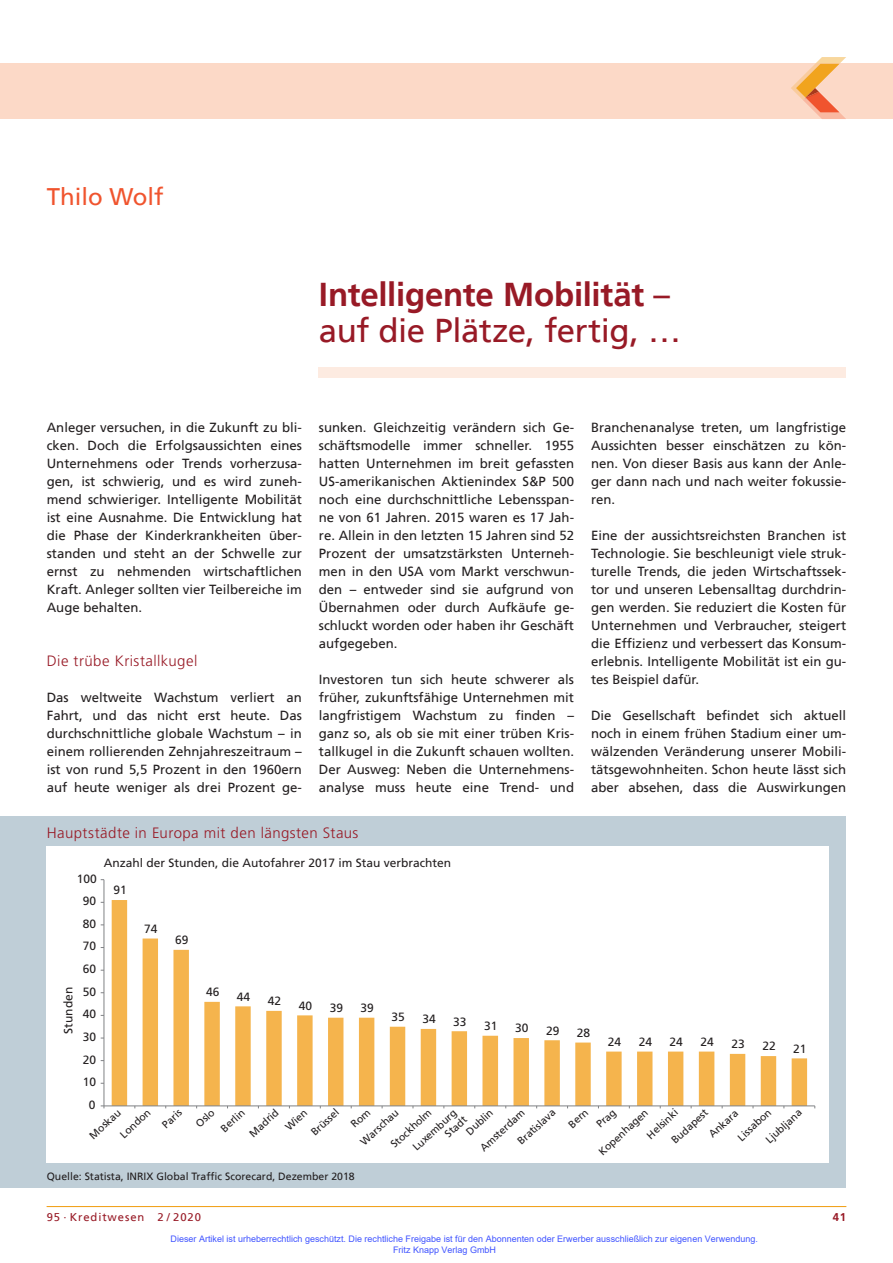
<style>
.page{position:relative;width:893px;height:1263px;background:#fff}
.page>*{position:absolute;margin:0;border:0;box-sizing:border-box;transform-origin:0 0}
.t1{font:33px/36px "Frutiger";letter-spacing:-.015em;color:#981a26}
.t2{font:24px "Frutiger";color:#f0542e}
.t3{font:300 15px "Frutiger";letter-spacing:.03em;color:#981a26}
.t4{font:13.2px/18px "Frutiger";color:#231f20;text-align:justify}
.t5{font:12px "Frutiger";color:#231f20}
.t6{font:11.25px "Frutiger";letter-spacing:.08em;color:#981a26}
.t7{font:700 11.25px "Frutiger";color:#981a26}
.t8{font:10.5px/20.2px "Frutiger";color:#231f20}
.t9{font:9px/10.8px "Arial";color:#4054ff}
.s1{font-weight:700}
</style>
<div class="page">
<div style="left:319px;top:368px;width:527px;height:10px;background:#fdebe1"></div>
<hr style="left:47px;top:1206px;width:799px;height:1px;background:#f1a31e">
<div style="left:0;top:64px;width:893px;height:55px;background:#fcd9c7"></div>
<svg style="left:791px;top:57px;width:55px;height:62px"></svg>
<div style="left:0;top:816px;width:846px;height:372px;background:#bfced7"></div>
<div style="left:47px;top:846px;width:782px;height:316px;background:#fff"></div>
<svg style="left:112px;top:900px;width:695px;height:205px"></svg>
<hr style="left:104px;top:880px;width:1px;height:226px;background:#808285">
<hr style="left:104px;top:1105px;width:711px;height:1px;background:#808285">
<h2 class="t2" style="left:47px;top:186px;width:118px">Thilo Wolf</h2>
<h1 class="t1" style="left:319px;top:278px;width:364px"><span class="s1">Intelligente Mobilität</span> – auf die Plätze, fertig, …</h1>
<p class="t4" style="left:47px;top:419px;width:257px">Anleger versuchen, in die Zukunft zu bli&shy;cken. Doch die Erfolgsaussichten eines Unternehmens oder Trends vorherzusa&shy;gen, ist schwierig, und es wird zuneh&shy;mend schwieriger. Intelligente Mobilität ist eine Ausnahme. Die Entwicklung hat die Phase der Kinderkrankheiten über&shy;standen und steht an der Schwelle zur ernst zu nehmenden wirtschaftlichen Kraft. Anleger sollten vier Teilbereiche im Auge behalten.</p>
<p class="t3" style="left:47px;top:652px;width:152px">Die trübe Kristallkugel</p>
<p class="t4" style="left:47px;top:689px;width:257px">Das weltweite Wachstum verliert an Fahrt, und das nicht erst heute. Das durchschnittliche globale Wachstum – in einem rollierenden Zehnjahreszeitraum – ist von rund 5,5 Prozent in den 1960ern auf heute weniger als drei Prozent ge-</p>
<p class="t4" style="left:319px;top:419px;width:257px">sunken. Gleichzeitig verändern sich Ge&shy;schäftsmodelle immer schneller. 1955 hatten Unternehmen im breit gefassten US-amerikanischen Aktienindex S&amp;P 500 noch eine durchschnittliche Lebensspan&shy;ne von 61 Jahren. 2015 waren es 17 Jah&shy;re. Allein in den letzten 15 Jahren sind 52<br>Prozent der umsatzstärksten Unterneh&shy;men in den USA vom Markt verschwun&shy;den – entweder sind sie aufgrund von Übernahmen oder durch Aufkäufe ge&shy;schluckt worden oder haben ihr Geschäft aufgegeben.</p>
<p class="t4" style="left:319px;top:671px;width:257px">Investoren tun sich heute schwerer als früher, zukunftsfähige Unternehmen mit langfristigem Wachstum zu finden – ganz so, als ob sie mit einer trüben Kris&shy;tallkugel in die Zukunft schauen wollten.<br>Der Ausweg: Neben die Unternehmens&shy;analyse muss heute eine Trend- und</p>
<p class="t4" style="left:591px;top:419px;width:257px">Branchenanalyse treten, um langfristige Aussichten besser einschätzen zu kön&shy;nen. Von dieser Basis aus kann der Anle&shy;ger dann nach und nach weiter fokussie&shy;ren.</p>
<p class="t4" style="left:591px;top:527px;width:257px">Eine der aussichtsreichsten Branchen ist Technologie. Sie beschleunigt viele struk&shy;turelle Trends, die jeden Wirtschaftssek&shy;tor und unseren Lebensalltag durchdrin&shy;gen werden. Sie reduziert die Kosten für Unternehmen und Verbraucher, steigert die Effizienz und verbessert das Konsum&shy;erlebnis. Intelligente Mobilität ist ein gu&shy;tes Beispiel dafür.</p>
<p class="t4" style="left:591px;top:707px;width:257px">Die Gesellschaft befindet sich aktuell noch in einem frühen Stadium einer um&shy;wälzenden Veränderung unserer Mobili&shy;tätsgewohnheiten. Schon heute lässt sich aber absehen, dass die Auswirkungen</p>
<p class="t3" style="left:47px;top:824px;width:313px">Hauptstädte in Europa mit den längsten Staus</p>
<p class="t5" style="left:104px;top:855px;width:349px">Anzahl der Stunden, die Autofahrer 2017 im Stau verbrachten</p>
<p class="t5" style="left:113px;top:883px;width:15px">91</p>
<p class="t5" style="left:144px;top:921px;width:15px">74</p>
<p class="t5" style="left:175px;top:933px;width:15px">69</p>
<p class="t5" style="left:77px;top:871px;width:21px">100</p>
<p class="t5" style="left:83px;top:894px;width:15px">90</p>
<p class="t5" style="left:83px;top:916px;width:15px">80</p>
<p class="t5" style="left:83px;top:939px;width:15px">70</p>
<p class="t5" style="left:61px;top:1033px;width:48px;rotate:-90deg">Stunden</p>
<p class="t5" style="left:83px;top:962px;width:15px">60</p>
<p class="t5" style="left:83px;top:984px;width:15px">50</p>
<p class="t5" style="left:83px;top:1007px;width:15px">40</p>
<p class="t5" style="left:83px;top:1030px;width:15px">30</p>
<p class="t5" style="left:83px;top:1052px;width:15px">20</p>
<p class="t5" style="left:83px;top:1075px;width:15px">10</p>
<p class="t5" style="left:206px;top:985px;width:15px">46</p>
<p class="t5" style="left:237px;top:989px;width:15px">44</p>
<p class="t5" style="left:268px;top:994px;width:15px">42</p>
<p class="t5" style="left:299px;top:998px;width:15px">40</p>
<p class="t5" style="left:330px;top:1001px;width:15px">39</p>
<p class="t5" style="left:361px;top:1001px;width:15px">39</p>
<p class="t5" style="left:391px;top:1010px;width:15px">35</p>
<p class="t5" style="left:422px;top:1012px;width:15px">34</p>
<p class="t5" style="left:453px;top:1014px;width:15px">33</p>
<p class="t5" style="left:484px;top:1019px;width:15px">31</p>
<p class="t5" style="left:515px;top:1021px;width:15px">30</p>
<p class="t5" style="left:546px;top:1023px;width:15px">29</p>
<p class="t5" style="left:577px;top:1025px;width:15px">28</p>
<p class="t5" style="left:608px;top:1035px;width:15px">24</p>
<p class="t5" style="left:639px;top:1035px;width:15px">24</p>
<p class="t5" style="left:670px;top:1035px;width:15px">24</p>
<p class="t5" style="left:700px;top:1035px;width:15px">24</p>
<p class="t5" style="left:731px;top:1037px;width:15px">23</p>
<p class="t5" style="left:762px;top:1039px;width:15px">22</p>
<p class="t5" style="left:793px;top:1041px;width:15px">21</p>
<p class="t5" style="left:89px;top:1097px;width:8px">0</p>
<p class="t8" style="left:101px;top:1114px;width:39px;text-indent:-23px;rotate:-43deg">Moskau<br>London</p>
<p class="t8" style="left:157px;top:1119px;width:24px;rotate:-43deg">Paris</p>
<p class="t8" style="left:201px;top:1107px;width:30px;line-height:20.7px;text-indent:-15px;rotate:-43deg">Oslo<br>Berlin</p>
<p class="t8" style="left:267px;top:1107px;width:27px;line-height:19.5px;text-indent:-31px;rotate:-43deg">Madrid<br>Wien</p>
<p class="t8" style="left:306px;top:1126px;width:35px;rotate:-43deg">Brüssel</p>
<p class="t8" style="left:342px;top:1122px;width:49px;line-height:19.2px;text-indent:5px;rotate:-43deg">Rom<br>Warschau</p>
<p class="t8" style="left:593px;top:1146px;width:65px;rotate:-43deg">Kopenhagen</p>
<p class="t8" style="left:641px;top:1129px;width:40px;rotate:-43deg">Helsinki</p>
<p class="t8" style="left:666px;top:1134px;width:47px;rotate:-43deg">Budapest</p>
<p class="t8" style="left:703px;top:1128px;width:37px;rotate:-43deg">Ankara</p>
<p class="t8" style="left:732px;top:1131px;width:43px;rotate:-43deg">Lissabon</p>
<p class="t8" style="left:498px;top:1120px;width:49px;line-height:20.9px;text-indent:-32px;rotate:-43deg">Amsterdam<br>Bratislava</p>
<p class="t8" style="left:579px;top:1105px;width:24px;line-height:18.9px;text-indent:-21px;rotate:-43deg">Bern<br>Prag</p>
<p class="t8" style="left:760px;top:1134px;width:46px;rotate:-43deg">Ljubljana</p>
<p class="t8" style="left:397px;top:1129px;width:57px;line-height:17.4px;text-indent:-14px;rotate:-43deg">Stockholm<br>Luxemburg</p>
<p class="t8" style="left:455px;top:1119px;width:34px;line-height:12.6px;text-indent:-17px;rotate:-43deg">Stadt<br>Dublin</p>
<p class="t8" style="left:47px;top:1166px;width:309px">Quelle: Statista, INRIX Global Traffic Scorecard, Dezember 2018</p>
<p class="t6" style="left:47px;top:1211px;width:156px">95 · Kreditwesen 2 / 2020</p>
<p class="t7" style="left:833px;top:1211px;width:15px">41</p>
<p class="t9" style="left:393px;top:1233px;width:366px;text-indent:-223px">Dieser Artikel ist urheberrechtlich geschützt. Die rechtliche Freigabe ist für den Abonnenten oder Erwerber ausschließlich zur eigenen Verwendung.<br>Fritz Knapp Verlag GmbH</p>
</div>
